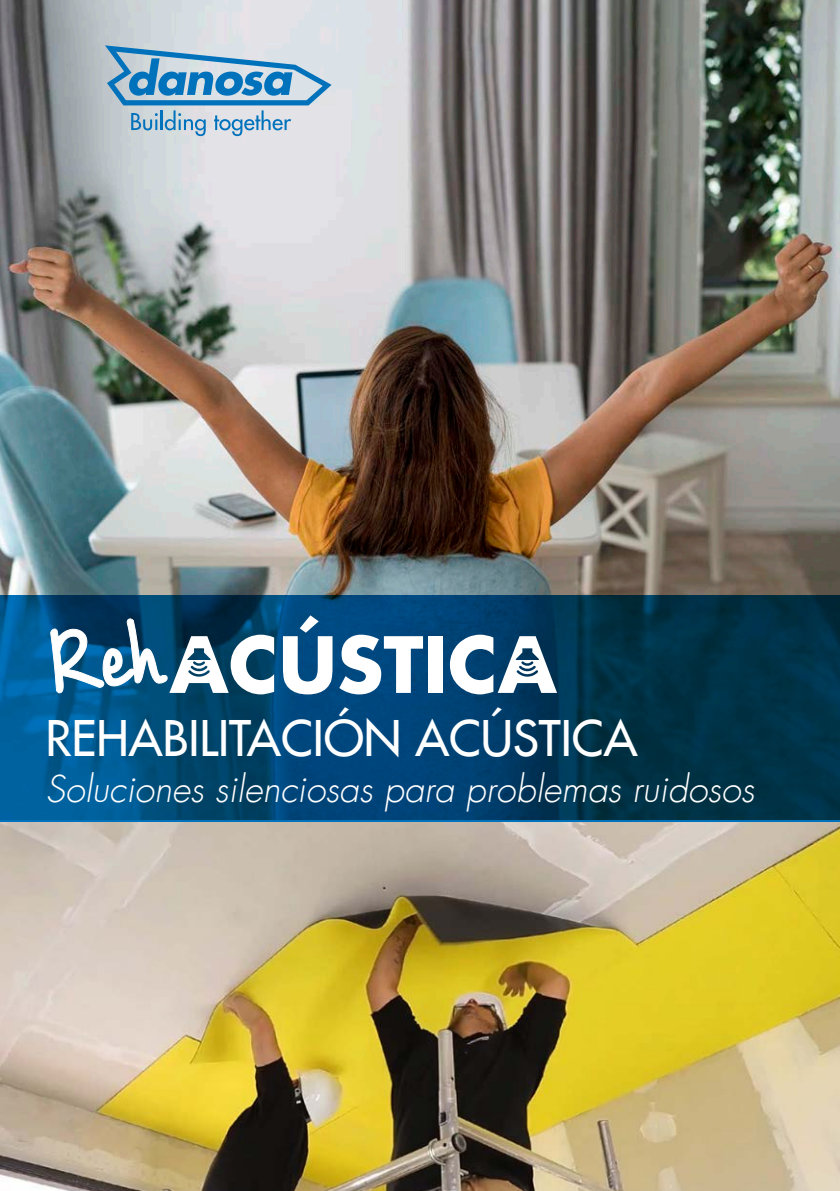
<style>
.page{position:relative;width:840px;height:1191px;background:#fff}
.page>*{position:absolute;margin:0;border:0;box-sizing:border-box;transform-origin:0 0}
.t1{font:700 75.2px "Futura AC";color:#fff}
.t2{font:48px "Futura AC";color:#fff}
.t3{font:italic 300 36px "Futura AC";color:#fff}
</style>
<div class="page">
<img style="left:0;top:0;width:839px;height:595px">
<svg style="left:0;top:595px;width:839px;height:227px;background:#004067"></svg>
<svg style="left:497px;top:636px;width:59px;height:57px"></svg>
<svg style="left:105px;top:45px;width:226px;height:91px;background:#96bcd5"></svg>
<img style="left:0;top:822px;width:839px;height:369px">
<svg style="left:50px;top:616px;width:178px;height:77px;background:#1d5b81"></svg>
<p class="t1" style="left:228px;top:614px;width:270px">CÚSTIC</p>
<p class="t2" style="left:45px;top:707px;width:593px">REHABILITACIÓN ACÚSTICA</p>
<p class="t3" style="left:45px;top:767px;width:710px">Soluciones silenciosas para problemas ruidosos</p>
</div>
